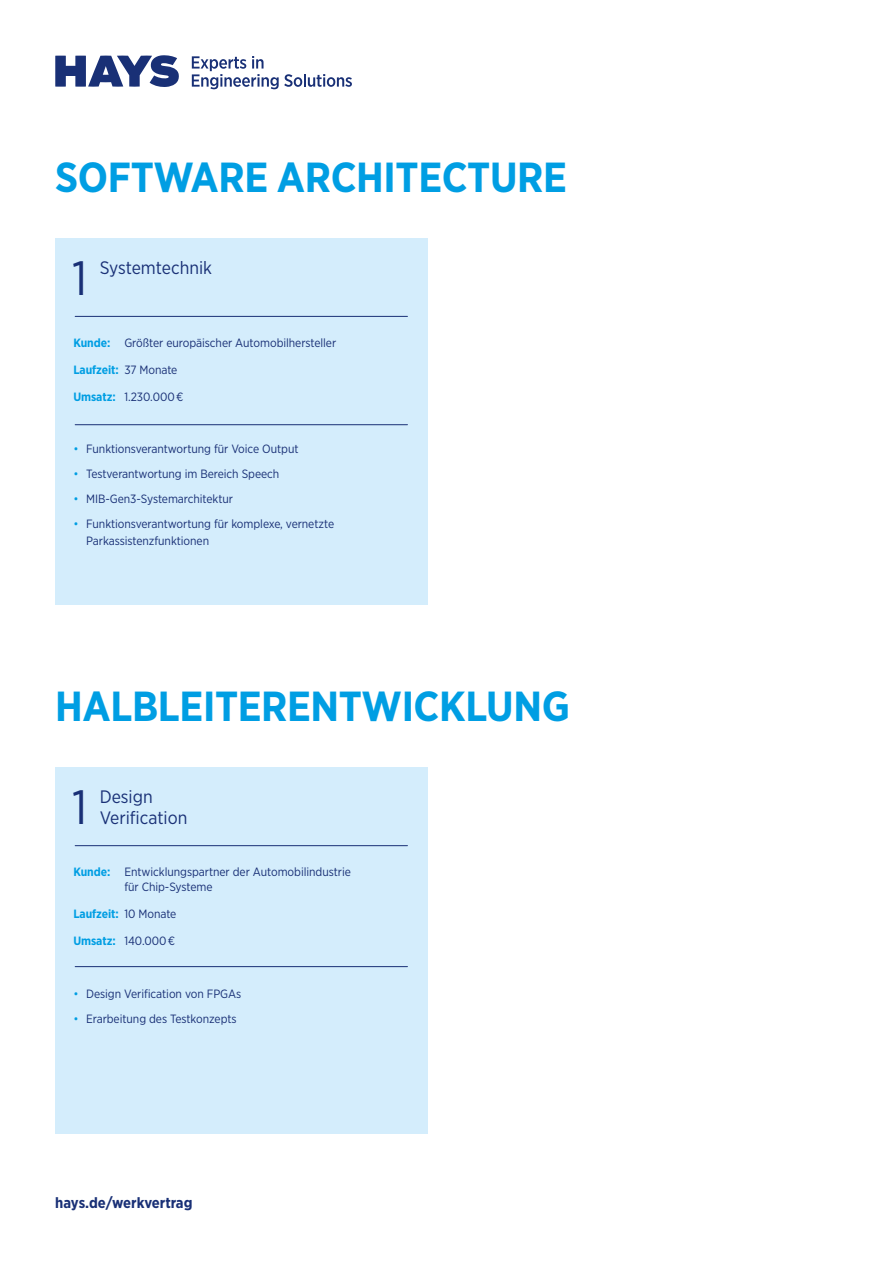
<style>
.page{position:relative;width:893px;height:1263px;background:#fff}
.page>*{position:absolute;margin:0;border:0;box-sizing:border-box;transform-origin:0 0}
.t1{font:48px "Gotham Narrow";color:#193076}
.t2{font:700 42px "Gotham Narrow";letter-spacing:-.01em;color:#009ee3}
.t3{font:18px/21px "Gotham Narrow";color:#193076}
.t4{font:700 15px "Gotham Narrow";color:#193076}
.t5{font:12px/16.5px "Gotham Narrow";letter-spacing:-.005em;color:#193076}
.t6{font:700 12px "Gotham Narrow";letter-spacing:-.005em;color:#009ee3}
.s1{font-weight:700;color:#009ee3}
.s2{font-weight:400;color:#193076}
.s3{color:#009ee3}
</style>
<div class="page">
<svg style="left:55px;top:55px;width:124px;height:32px"></svg>
<svg style="left:192px;top:56px;width:160px;height:33px"></svg>
<div style="left:55px;top:238px;width:372px;height:367px;background:#d4edfc"></div>
<hr style="left:75px;top:316px;width:332px;height:1px;background:#193076">
<hr style="left:75px;top:424px;width:332px;height:1px;background:#193076">
<div style="left:55px;top:767px;width:372px;height:367px;background:#d4edfc"></div>
<hr style="left:75px;top:845px;width:332px;height:1px;background:#193076">
<hr style="left:75px;top:966px;width:332px;height:1px;background:#193076">
<h2 class="t2" style="left:55px;top:152px;width:513px">SOFTWARE ARCHITECTURE</h2>
<h1 class="t1" style="left:72px;top:249px;width:17px">1</h1>
<h3 class="t3" style="left:100px;top:257px;width:114px">Systemtechnik</h3>
<p class="t5" style="left:73px;top:334px;width:264px"><span class="s1">Kunde:</span> Größter europäischer Automobilhersteller</p>
<p class="t6" style="left:73px;top:363px;width:106px">Laufzeit: <span class="s2">37 Monate</span></p>
<p class="t5" style="left:73px;top:389px;width:112px"><span class="s1">Umsatz:</span> 1.230.000€</p>
<p class="t5" style="left:73px;top:441px;width:227px"><span class="s3">•</span> Funktionsverantwortung für Voice Output</p>
<p class="t5" style="left:73px;top:466px;width:207px"><span class="s3">•</span> Testverantwortung im Bereich Speech</p>
<p class="t5" style="left:73px;top:491px;width:161px"><span class="s3">•</span> MIB-Gen3-Systemarchitektur</p>
<p class="t5" style="left:86px;top:516px;width:250px;text-indent:-13px"><span class="s3">•</span> Funktionsverantwortung für komplexe, vernetzte<br>Parkassistenzfunktionen</p>
<h2 class="t2" style="left:55px;top:681px;width:516px">HALBLEITERENTWICKLUNG</h2>
<h1 class="t1" style="left:72px;top:778px;width:17px">1</h1>
<h3 class="t3" style="left:100px;top:786px;width:89px">Design<br>Verification</h3>
<p class="t5" style="left:124px;top:865px;width:228px;line-height:14.4px;text-indent:-51px"><span class="s1">Kunde:</span> Entwicklungspartner der Automobilindustrie für Chip-Systeme</p>
<p class="t6" style="left:73px;top:906px;width:105px">Laufzeit: <span class="s2">10 Monate</span></p>
<p class="t5" style="left:73px;top:932px;width:103px"><span class="s1">Umsatz:</span> 140.000€</p>
<p class="t5" style="left:73px;top:985px;width:169px"><span class="s3">•</span> Design Verification von FPGAs</p>
<p class="t5" style="left:73px;top:1010px;width:165px"><span class="s3">•</span> Erarbeitung des Testkonzepts</p>
<p class="t4" style="left:55px;top:1193px;width:139px">hays.de/werkvertrag</p>
</div>
